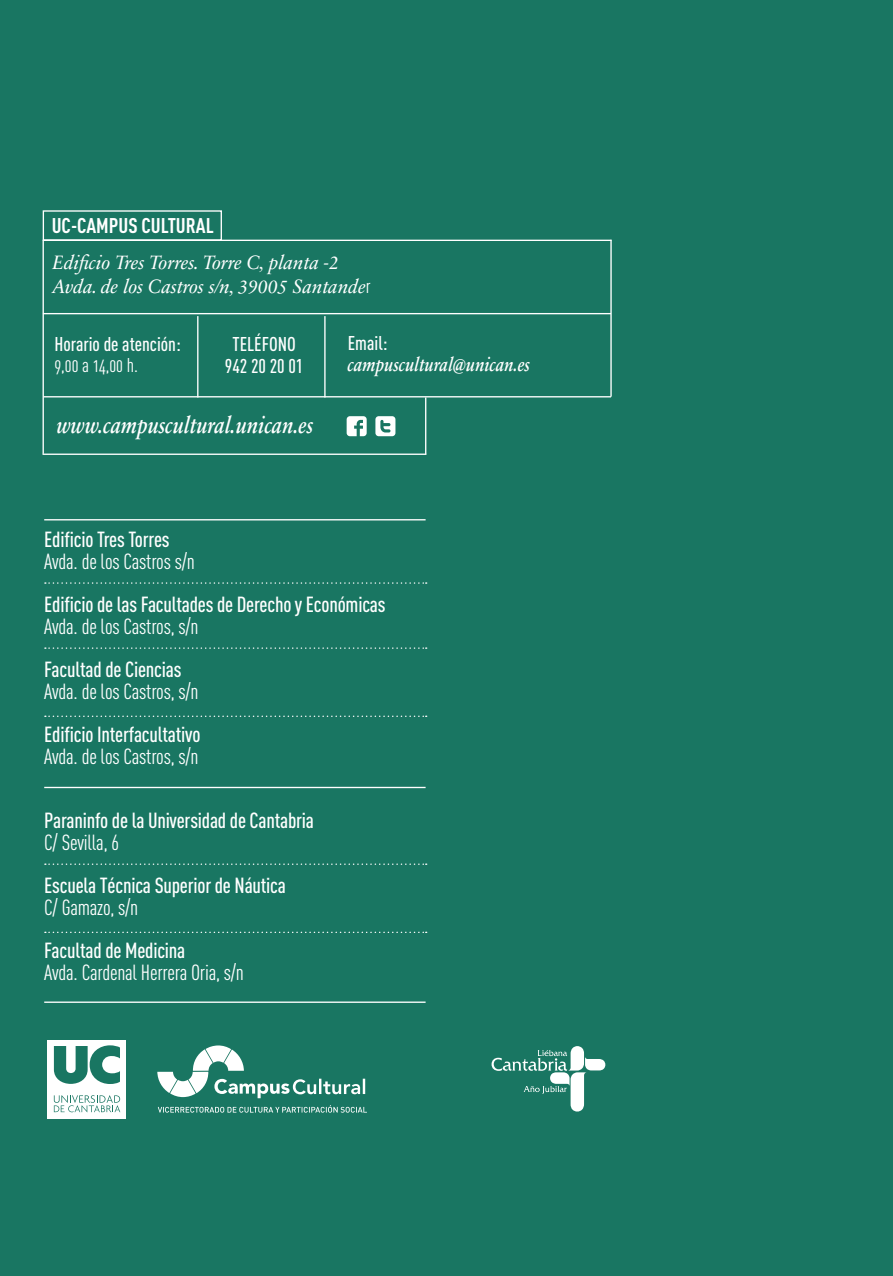
<style>
.page{position:relative;width:893px;height:1276px;background:#197662}
.page>*{position:absolute;margin:0;border:0;box-sizing:border-box;transform-origin:0 0}
.t1{font:italic 600 23.7px "Sabon Next LT";color:#fff;scale:.85 1}
.t2{font:500 21.6px "DIN Cond";letter-spacing:-.01em;color:#fff}
.t3{font:21.6px "DIN Cond Regular Alternate";letter-spacing:-.01em;color:#fff}
.t4{font:700 21px "DIN Cond";color:#fff}
.t5{font:italic 19.8px/24px "Sabon Next LT";color:#fff}
.t6{font:500 19.8px/21.9px "DIN Cond";color:#fff;text-align:center}
.t7{font:italic 600 19.8px "Sabon Next LT";color:#fff;scale:.85 1}
.t8{font:19.8px "DIN Cond Regular Alternate";color:#fff}
.s1{font-family:"DIN Cond Regular Alternate";font-style:normal}
</style>
<div class="page">
<hr style="left:43px;top:453px;width:383px;height:2px;background:#fff">
<hr style="left:610px;top:240px;width:2px;height:156px;background:#fff">
<div style="left:43px;top:210px;width:179px;height:31px;border:1px solid #fff"></div>
<hr style="left:43px;top:313px;width:568px;height:1px;background:#fff">
<hr style="left:43px;top:396px;width:568px;height:1px;background:#fff">
<hr style="left:197px;top:316px;width:1px;height:81px;background:#fff">
<hr style="left:324px;top:316px;width:2px;height:81px;background:#fff">
<hr style="left:425px;top:397px;width:1px;height:57px;background:#fff">
<hr style="left:43px;top:240px;width:1px;height:214px;background:#fff">
<hr style="left:43px;top:240px;width:568px;height:1px;background:#fff">
<hr style="left:44px;top:519px;width:382px;height:1px;background:#fff">
<hr style="left:44px;top:787px;width:382px;height:1px;background:#fff">
<svg style="left:45px;top:582px;width:382px;height:2px"></svg>
<svg style="left:45px;top:647px;width:382px;height:2px"></svg>
<svg style="left:45px;top:715px;width:382px;height:2px"></svg>
<hr style="left:44px;top:1001px;width:382px;height:2px;background:#fff">
<svg style="left:45px;top:863px;width:382px;height:2px"></svg>
<svg style="left:45px;top:931px;width:382px;height:2px"></svg>
<svg style="left:375px;top:416px;width:20px;height:20px"></svg>
<svg style="left:347px;top:416px;width:20px;height:20px"></svg>
<div style="left:48px;top:1039px;width:78px;height:79px;background:#fff"></div>
<svg style="left:54px;top:1045px;width:66px;height:39px"></svg>
<svg style="left:54px;top:1095px;width:66px;height:17px"></svg>
<svg style="left:157px;top:1045px;width:208px;height:53px"></svg>
<svg style="left:158px;top:1105px;width:209px;height:7px"></svg>
<svg style="left:492px;top:1046px;width:114px;height:66px"></svg>
<p class="t4" style="left:52px;top:213px;width:163px">UC-CAMPUS CULTURAL</p>
<p class="t5" style="left:53px;top:251px;width:319px">Edificio Tres Torres. Torre C, planta -2<br>Avda. de los Castros s/n, 39005 Santande<span class="s1">r</span></p>
<p class="t6" style="left:225px;top:333px;width:80px">TELÉFONO<br>942 20 20 01</p>
<p class="t6" style="left:348px;top:331px;width:41px">Email:</p>
<p class="t6" style="left:54px;top:333px;width:128px">Horario de atención:</p>
<p class="t8" style="left:54px;top:354px;width:85px">9,00 a 14,00 h.</p>
<p class="t7" style="left:348px;top:352px;width:216px">campuscultural@unican.es</p>
<p class="t1" style="left:57px;top:411px;width:304px">www.campuscultural.unican.es</p>
<p class="t2" style="left:44px;top:527px;width:127px">Edificio Tres Torres</p>
<p class="t3" style="left:44px;top:549px;width:152px">Avda. de los Castros s/n</p>
<p class="t2" style="left:44px;top:592px;width:343px">Edificio de las Facultades de Derecho y Económicas</p>
<p class="t3" style="left:44px;top:614px;width:156px">Avda. de los Castros, s/n</p>
<p class="t2" style="left:44px;top:656px;width:139px">Facultad de Ciencias</p>
<p class="t3" style="left:44px;top:678px;width:156px">Avda. de los Castros, s/n</p>
<p class="t2" style="left:44px;top:721px;width:158px">Edificio Interfacultativo</p>
<p class="t3" style="left:44px;top:743px;width:156px">Avda. de los Castros, s/n</p>
<p class="t2" style="left:44px;top:808px;width:271px">Paraninfo de la Universidad de Cantabria</p>
<p class="t3" style="left:44px;top:830px;width:76px">C/ Sevilla, 6</p>
<p class="t2" style="left:44px;top:872px;width:243px">Escuela Técnica Superior de Náutica</p>
<p class="t3" style="left:44px;top:894px;width:96px">C/ Gamazo, s/n</p>
<p class="t2" style="left:44px;top:937px;width:143px">Facultad de Medicina</p>
<p class="t3" style="left:44px;top:959px;width:201px">Avda. Cardenal Herrera Oria, s/n</p>
</div>
